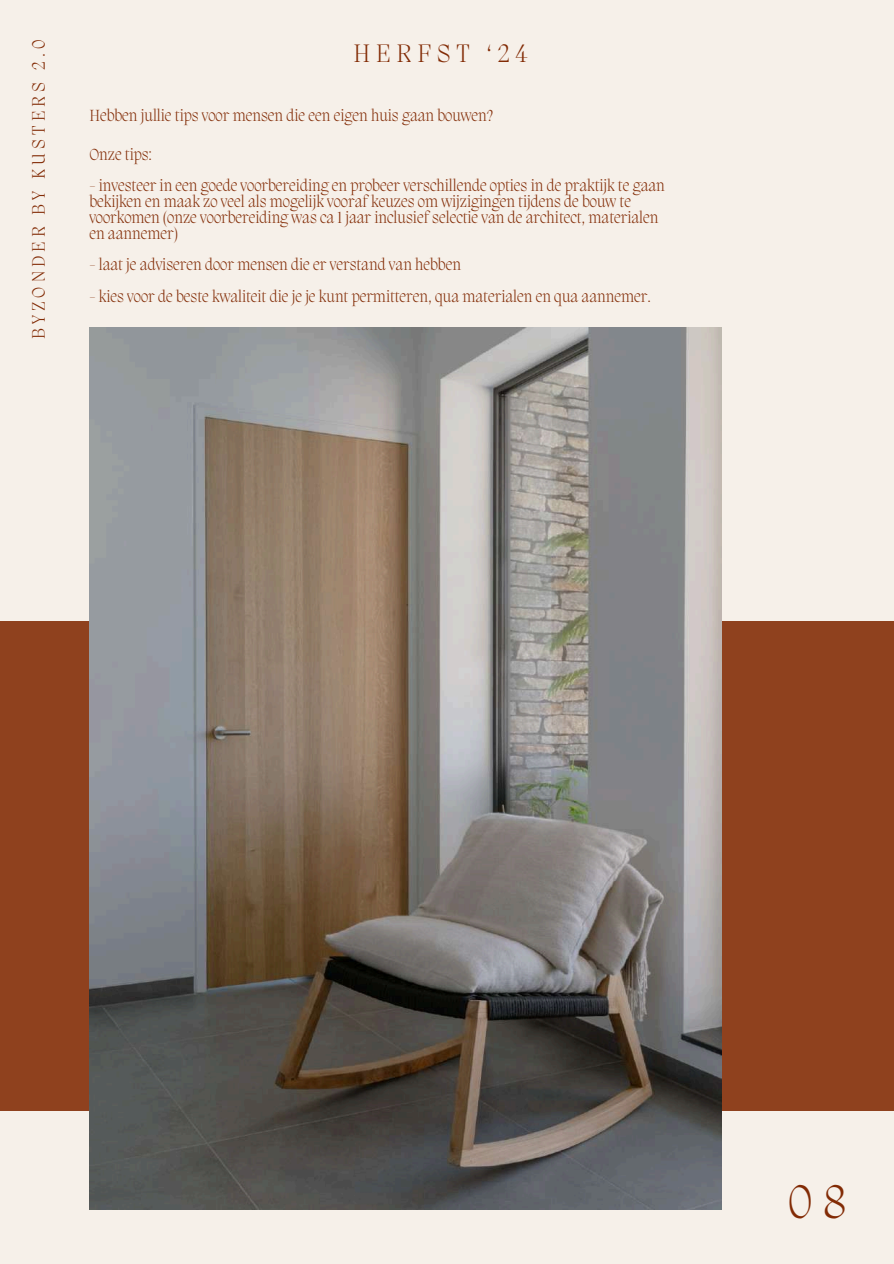
<style>
.page{position:relative;width:894px;height:1264px;background:#fff}
.page>*{position:absolute;margin:0;border:0;box-sizing:border-box;transform-origin:0 0}
.t1{font:200 48.45px "Migra";color:#822b05}
.t2{font:200 25.95px "Migra";letter-spacing:.22em;color:#822b05}
.t3{font:200 18.45px "Migra";letter-spacing:.22em;color:#822b05}
.t4{font:200 16.5px/15.8px "Migra";color:#822b05}
</style>
<div class="page">
<div style="left:0;top:0;width:893px;height:1263px;background:#f6f0e9"></div>
<div style="left:0;top:622px;width:893px;height:488px;background:#8f411e"></div>
<img style="left:89px;top:327px;width:631px;height:882px">
<p class="t3" style="left:30px;top:339px;width:300px;rotate:-90deg">BYZONDER BY KUSTERS 2.0</p>
<h2 class="t2" style="left:353px;top:41px;width:175px">HERFST ‘24</h2>
<p class="t4" style="left:89px;top:109px;width:405px">Hebben jullie tips voor mensen die een eigen huis gaan bouwen?</p>
<p class="t4" style="left:89px;top:148px;width:64px">Onze tips:</p>
<p class="t4" style="left:89px;top:179px;width:576px">- investeer in een goede voorbereiding en probeer verschillende opties in de praktijk te gaan bekijken en maak zo veel als mogelijk vooraf keuzes om wijzigingen tijdens de bouw te voorkomen (onze voorbereiding was ca 1 jaar inclusief selectie van de architect, materialen en aannemer)</p>
<p class="t4" style="left:89px;top:258px;width:373px">- laat je adviseren door mensen die er verstand van hebben</p>
<p class="t4" style="left:89px;top:289px;width:563px">- kies voor de beste kwaliteit die je je kunt permitteren, qua materialen en qua aannemer.</p>
<h1 class="t1" style="left:787px;top:1178px;width:60px">08</h1>
</div>
